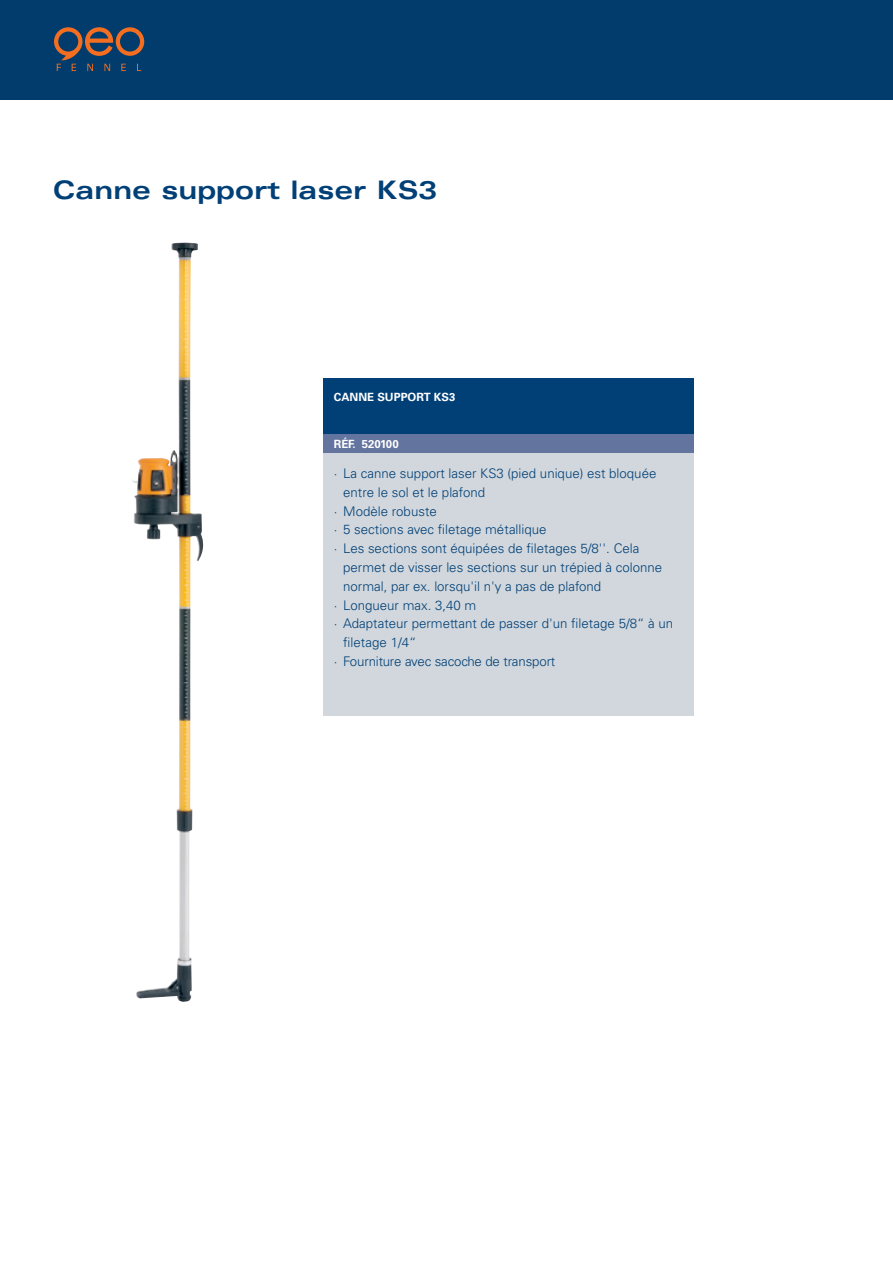
<style>
.page{position:relative;width:893px;height:1263px;background:#fff}
.page>*{position:absolute;margin:0;border:0;box-sizing:border-box;transform-origin:0 0}
.PRODUKT_2_Titel{font:700 expanded 25.5px "Univers LT Std";color:#014077}
.t1{font:300 13.2px/18.8px "Univers LT Std";color:#014077}
.KASTEN_Head_blau{font:700 11.4px "Univers LT Std";color:#fff}
</style>
<div class="page">
<div style="left:0;top:0;width:893px;height:100px;background:#013c6c"></div>
<svg style="left:54px;top:27px;width:90px;height:44px"></svg>
<img style="left:133px;top:243px;width:71px;height:759px">
<div style="left:323px;top:435px;width:371px;height:281px;background:#d1d7dc"></div>
<div style="left:323px;top:378px;width:371px;height:57px;background:#014077"></div>
<div style="left:323px;top:435px;width:371px;height:18px;background:#63749e"></div>
<p class="PRODUKT_2_Titel" style="left:53px;top:176px;width:386px">Canne support laser KS3</p>
<p class="KASTEN_Head_blau" style="left:334px;top:390px;width:123px">CANNE SUPPORT KS3</p>
<p class="KASTEN_Head_blau" style="left:334px;top:438px;width:66px">RÉF. 520100</p>
<p class="t1" style="left:343px;top:464px;width:315px;text-indent:-9px">· La canne support laser KS3 (pied unique) est bloquée entre le sol et le plafond</p>
<p class="t1" style="left:334px;top:501px;width:105px">· Modèle robuste</p>
<p class="t1" style="left:334px;top:520px;width:214px">· 5 sections avec filetage métallique</p>
<p class="t1" style="left:343px;top:539px;width:320px;text-indent:-9px">· Les sections sont équipées de filetages 5/8''. Cela permet de visser les sections sur un trépied à colonne normal, par ex. lorsqu'il n'y a pas de plafond</p>
<p class="t1" style="left:334px;top:595px;width:144px">· Longueur max. 3,40 m</p>
<p class="t1" style="left:343px;top:614px;width:331px;text-indent:-9px">· Adaptateur permettant de passer d'un filetage 5/8“ à un filetage 1/4“</p>
<p class="t1" style="left:334px;top:652px;width:223px">· Fourniture avec sacoche de transport</p>
</div>
